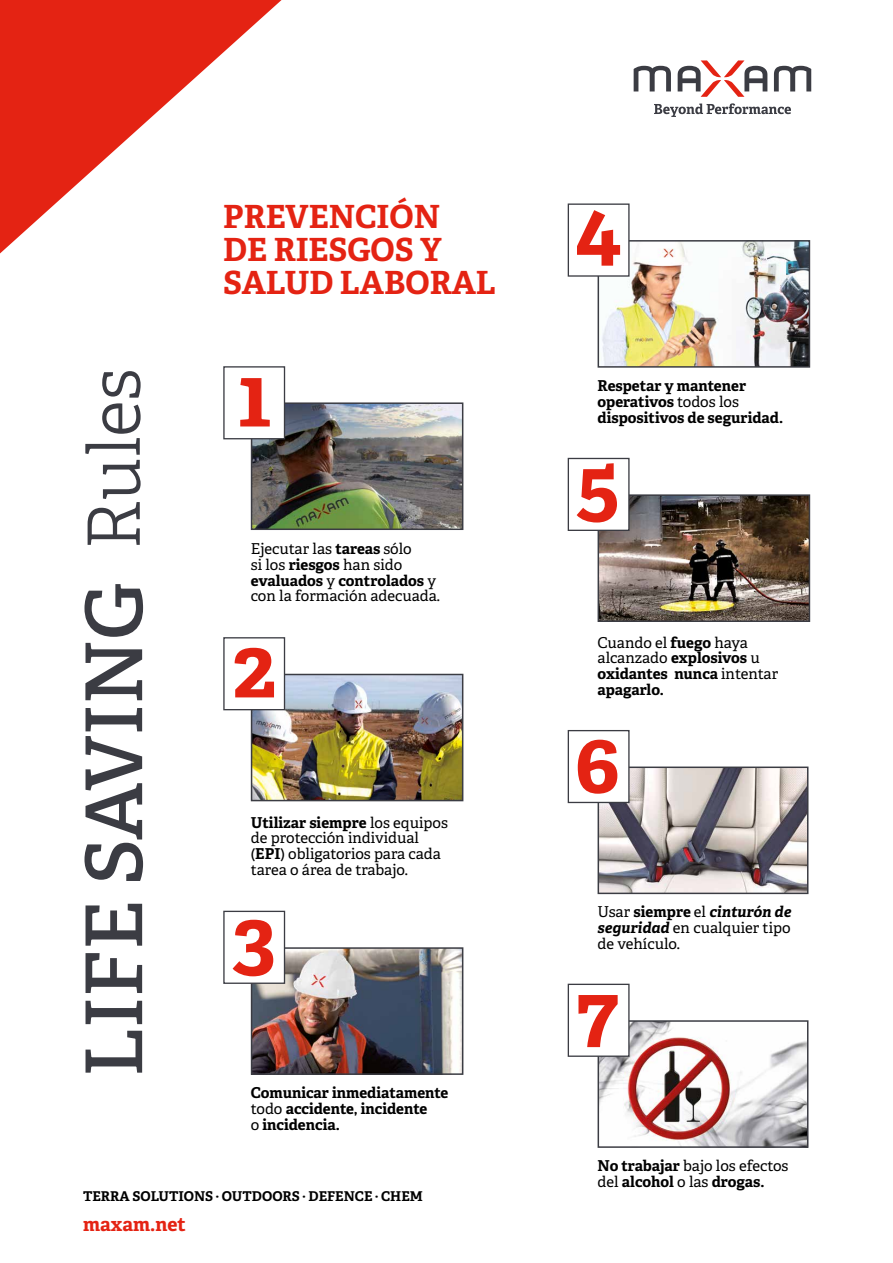
<style>
.page{position:relative;width:893px;height:1263px;background:#fff}
.page>*{position:absolute;margin:0;border:0;box-sizing:border-box;transform-origin:0 0}
.t1{font:700 81px "Maxam Adelle";color:#e42313}
.t2{font:600 78.22px "Maxam Adelle";color:#3b3c43}
.t3{font:300 72.07px "Maxam Adelle";letter-spacing:-.005em;color:#3b3c43}
.t4{font:700 31.95px/33.1px "Maxam Adelle";color:#e42313}
.t5{font:700 19.2px "Maxam Adelle";color:#e42313}
.t6{font:15px/15.8px "Maxam Adelle";color:#000}
.t7{font:700 15px/15.8px "Maxam Adelle";letter-spacing:-.005em;color:#000}
.t8{font:700 13.5px "Maxam Adelle";color:#000}
.s1{font-weight:700}
.s2{font-weight:400}
.s3{font-weight:700;font-style:italic}
</style>
<div class="page">
<img style="left:602px;top:243px;width:205px;height:122px">
<div style="left:598px;top:240px;width:212px;height:128px;border:2px solid #3b3c43"></div>
<div style="left:568px;top:203px;width:62px;height:74px;background:#fff;border:1px solid #3b3c43"></div>
<svg style="left:577px;top:210px;width:43px;height:56px"></svg>
<img style="left:601px;top:497px;width:206px;height:122px">
<div style="left:598px;top:494px;width:212px;height:128px;border:2px solid #3b3c43"></div>
<div style="left:568px;top:458px;width:62px;height:73px;background:#fff;border:1px solid #3b3c43"></div>
<svg style="left:577px;top:463px;width:40px;height:59px"></svg>
<img style="left:601px;top:1023px;width:204px;height:122px">
<div style="left:598px;top:1020px;width:210px;height:128px;border:2px solid #3b3c43"></div>
<div style="left:568px;top:984px;width:62px;height:73px;background:#fff;border:1px solid #3b3c43"></div>
<svg style="left:578px;top:995px;width:40px;height:52px"></svg>
<img style="left:601px;top:769px;width:204px;height:122px">
<div style="left:598px;top:766px;width:210px;height:128px;border:2px solid #3b3c43"></div>
<div style="left:568px;top:730px;width:62px;height:73px;background:#fff;border:1px solid #3b3c43"></div>
<img style="left:254px;top:405px;width:206px;height:122px">
<div style="left:251px;top:402px;width:212px;height:128px;border:2px solid #3b3c43"></div>
<img style="left:254px;top:677px;width:206px;height:121px">
<div style="left:251px;top:674px;width:212px;height:127px;border:2px solid #3b3c43"></div>
<div style="left:223px;top:637px;width:62px;height:73px;background:#fff;border:1px solid #3b3c43"></div>
<svg style="left:235px;top:648px;width:39px;height:49px"></svg>
<img style="left:254px;top:950px;width:206px;height:122px">
<div style="left:251px;top:947px;width:212px;height:128px;border:2px solid #3b3c43"></div>
<div style="left:223px;top:911px;width:62px;height:73px;background:#fff;border:1px solid #3b3c43"></div>
<svg style="left:233px;top:920px;width:40px;height:56px"></svg>
<svg style="left:634px;top:66px;width:37px;height:25px"></svg>
<svg style="left:774px;top:66px;width:37px;height:25px"></svg>
<svg style="left:678px;top:60px;width:89px;height:37px"></svg>
<svg style="left:654px;top:103px;width:137px;height:14px"></svg>
<svg style="left:0;top:0;width:289px;height:442px"></svg>
<h3 class="t3" style="left:63px;top:550px;width:183px;rotate:-90deg">Rules</h3>
<h2 class="t2" style="left:57px;top:1077px;width:495px;rotate:-90deg">LIFE SAVING</h2>
<h3 class="t4" style="left:223px;top:198px;width:274px">PREVENCIÓN<br>DE RIESGOS Y<br>SALUD LABORAL</h3>
<p class="t6" style="left:251px;top:540px;width:191px">Ejecutar las <span class="s1">tareas</span> sólo<br>si los <span class="s1">riesgos</span> han sido <span class="s1">evaluados</span> y <span class="s1">controlados</span> y con la formación adecuada.</p>
<p class="t6" style="left:251px;top:814px;width:199px"><span class="s1">Utilizar siempre</span> los equipos de protección individual (<span class="s1">EPI</span>) obligatorios para cada tarea o área de trabajo.</p>
<p class="t7" style="left:251px;top:1084px;width:199px">Comunicar inmediatamente <span class="s2">todo</span> accidente, incidente<br><span class="s2">o</span> incidencia.</p>
<p class="t8" style="left:83px;top:1186px;width:341px">TERRA SOLUTIONS · OUTDOORS · DEFENCE · CHEM</p>
<p class="t5" style="left:83px;top:1210px;width:104px">maxam.net</p>
<p class="t7" style="left:598px;top:377px;width:187px">Respetar y mantener operativos <span class="s2">todos los </span>dispositivos de seguridad.</p>
<p class="t7" style="left:598px;top:634px;width:182px"><span class="s2">Cuando el</span> fuego <span class="s2">haya alcanzado</span> explosivos <span class="s2">u </span>oxidantes nunca <span class="s2">intentar </span>apagarlo.</p>
<h1 class="t1" style="left:574px;top:705px;width:47px">6</h1>
<p class="t6" style="left:598px;top:903px;width:195px;text-align:justify">Usar <span class="s1">siempre</span> el <span class="s3">cinturón de seguridad</span> en cualquier tipo de vehículo.</p>
<p class="t7" style="left:598px;top:1158px;width:192px">No trabajar <span class="s2">bajo los efectos del</span> alcohol <span class="s2">o las</span> drogas.</p>
</div>
